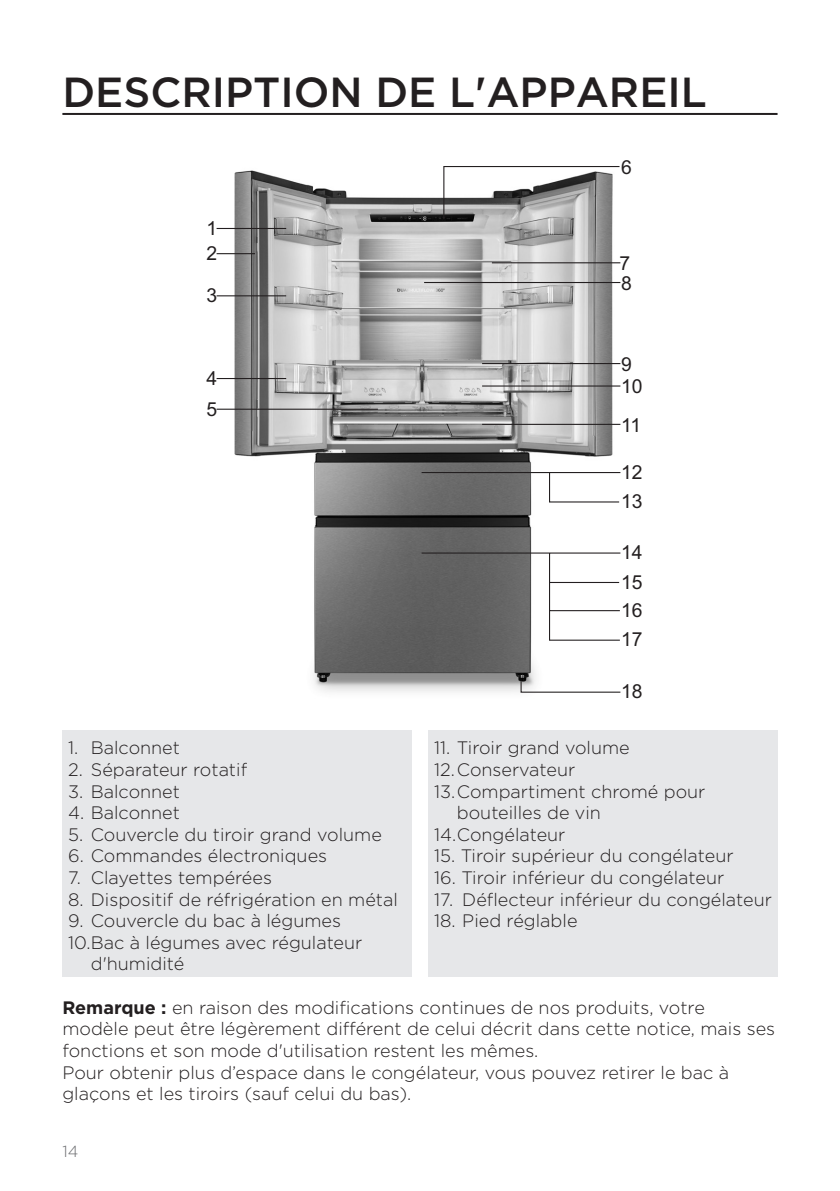
<style>
.page{position:relative;width:840px;height:1191px;background:#fff}
.page>*{position:absolute;margin:0;border:0;box-sizing:border-box;transform-origin:0 0}
.glavni_naslov{font:500 42px "Gotham";color:#231f20}
.t1{font:19.4px/29.6px "Arial";color:#231f20}
.seznam_stevilke_opis{font:300 18px/21.6px "Gotham";color:#231f20}
.seznam{font:300 18px/21.6px "Gotham";color:#231f20}
.t2{font:300 16px "Gotham";color:#6c6d70}
.s1{font-weight:700}
</style>
<div class="page">
<hr style="left:62px;top:113px;width:715px;height:2px;background:#231f20">
<img style="left:216px;top:170px;width:405px;height:522px">
<hr style="left:216px;top:228px;width:70px;height:1px;background:#231f20">
<hr style="left:216px;top:253px;width:39px;height:1px;background:#231f20">
<hr style="left:216px;top:295px;width:70px;height:1px;background:#231f20">
<hr style="left:216px;top:378px;width:70px;height:1px;background:#231f20">
<hr style="left:216px;top:409px;width:161px;height:1px;background:#231f20">
<svg style="left:423px;top:166px;width:198px;height:118px"></svg>
<hr style="left:482px;top:363px;width:138px;height:1px;background:#231f20">
<hr style="left:482px;top:385px;width:138px;height:1px;background:#231f20">
<hr style="left:482px;top:424px;width:138px;height:1px;background:#231f20">
<hr style="left:421px;top:472px;width:199px;height:1px;background:#231f20">
<svg style="left:548px;top:471px;width:72px;height:32px"></svg>
<svg style="left:420px;top:552px;width:201px;height:89px"></svg>
<svg style="left:519px;top:680px;width:102px;height:13px"></svg>
<div style="left:62px;top:730px;width:349px;height:247px;background:#e6e7e9"></div>
<div style="left:428px;top:730px;width:349px;height:247px;background:#e6e7e9"></div>
<p class="glavni_naslov" style="left:62px;top:65px;width:645px">DESCRIPTION DE L'APPAREIL</p>
<p class="t1" style="left:206px;top:216px;width:12px;line-height:25.2px">1<br>2</p>
<p class="t1" style="left:206px;top:281px;width:12px">3</p>
<p class="t1" style="left:206px;top:363px;width:12px;line-height:30.6px">4<br>5</p>
<p class="seznam_stevilke_opis" style="left:68px;top:736px;width:113px">1. Balconnet</p>
<p class="seznam_stevilke_opis" style="left:68px;top:758px;width:180px">2. Séparateur rotatif</p>
<p class="seznam_stevilke_opis" style="left:68px;top:780px;width:113px">3. Balconnet</p>
<p class="seznam_stevilke_opis" style="left:68px;top:801px;width:113px">4. Balconnet</p>
<p class="seznam_stevilke_opis" style="left:68px;top:823px;width:315px">5. Couvercle du tiroir grand volume</p>
<p class="seznam_stevilke_opis" style="left:68px;top:844px;width:260px">6. Commandes électroniques</p>
<p class="seznam_stevilke_opis" style="left:68px;top:866px;width:205px">7. Clayettes tempérées</p>
<p class="seznam_stevilke_opis" style="left:68px;top:888px;width:331px">8. Dispositif de réfrigération en métal</p>
<p class="seznam_stevilke_opis" style="left:68px;top:909px;width:274px">9. Couvercle du bac à légumes</p>
<p class="seznam_stevilke_opis" style="left:91px;top:931px;width:273px;text-indent:-23px">10.Bac à légumes avec régulateur d'humidité</p>
<p class="t1" style="left:621px;top:152px;width:12px">6</p>
<p class="t1" style="left:619px;top:249px;width:12px">7</p>
<p class="t1" style="left:621px;top:268px;width:12px">8</p>
<p class="t1" style="left:621px;top:353px;width:23px;line-height:22.4px">9<br>10</p>
<p class="t1" style="left:621px;top:410px;width:22px">11</p>
<p class="t1" style="left:621px;top:457px;width:23px">12<br>13</p>
<p class="t1" style="left:621px;top:537px;width:23px">14</p>
<p class="t1" style="left:621px;top:567px;width:23px">15</p>
<p class="t1" style="left:621px;top:595px;width:23px">16<br>17</p>
<p class="t1" style="left:621px;top:676px;width:23px">18</p>
<p class="seznam_stevilke_opis" style="left:434px;top:736px;width:197px">11. Tiroir grand volume</p>
<p class="seznam_stevilke_opis" style="left:434px;top:758px;width:142px">12.Conservateur</p>
<p class="seznam_stevilke_opis" style="left:456px;top:780px;width:250px;text-indent:-23px">13.Compartiment chromé pour bouteilles de vin</p>
<p class="seznam_stevilke_opis" style="left:434px;top:823px;width:133px">14.Congélateur</p>
<p class="seznam_stevilke_opis" style="left:434px;top:844px;width:301px">15. Tiroir supérieur du congélateur</p>
<p class="seznam_stevilke_opis" style="left:434px;top:866px;width:291px">16. Tiroir inférieur du congélateur</p>
<p class="seznam_stevilke_opis" style="left:434px;top:888px;width:339px">17. Déflecteur inférieur du congélateur</p>
<p class="seznam_stevilke_opis" style="left:434px;top:909px;width:145px">18. Pied réglable</p>
<p class="seznam" style="left:62px;top:996px;width:713px"><span class="s1">Remarque :</span> en raison des modifications continues de nos produits, votre modèle peut être légèrement différent de celui décrit dans cette notice, mais ses fonctions et son mode d'utilisation restent les mêmes.</p>
<p class="seznam" style="left:62px;top:1060px;width:668px">Pour obtenir plus d’espace dans le congélateur, vous pouvez retirer le bac à glaçons et les tiroirs (sauf celui du bas).</p>
<p class="t2" style="left:62px;top:1140px;width:17px">14</p>
</div>
